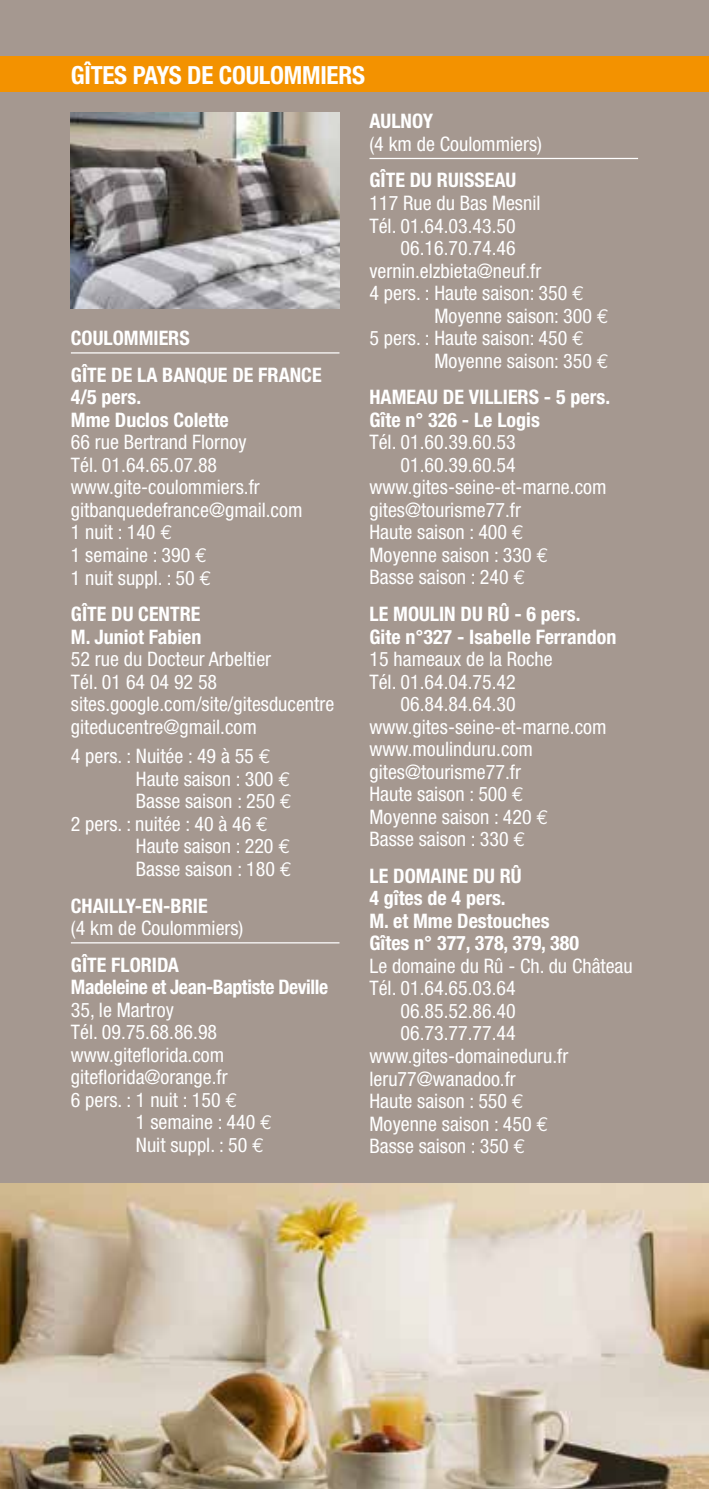
<style>
.page{position:relative;width:709px;height:1489px;background:#fff}
.page>*{position:absolute;margin:0;border:0;box-sizing:border-box;transform-origin:0 0}
.t1{font:700 condensed 25px "Helvetica Neue";letter-spacing:-.01em;color:#fff}
.t2{font:condensed 20px/22.5px "Helvetica Neue";color:#fff}
.t3{font:700 condensed 20px/22.5px "Helvetica Neue";color:#fff}
.t4{font:700 condensed 20px/22.5px "Helvetica Neue";letter-spacing:-.02em;color:#fff}
.s1{font-family:"Euro Mono";font-stretch:normal}
</style>
<div class="page">
<div style="left:0;top:0;width:709px;height:1488px;background:#a59890"></div>
<div style="left:0;top:57px;width:709px;height:35px;background:#f39200"></div>
<hr style="left:71px;top:352px;width:268px;height:1px;background:#fff">
<hr style="left:71px;top:942px;width:268px;height:1px;background:#fff">
<hr style="left:369px;top:158px;width:269px;height:1px;background:#fff">
<img style="left:0;top:1183px;width:709px;height:305px">
<img style="left:71px;top:113px;width:268px;height:195px">
<p class="t1" style="left:71px;top:60px;width:296px">GÎTES PAYS DE COULOMMIERS</p>
<p class="t3" style="left:71px;top:319px;width:252px;line-height:36.8px">COULOMMIERS<br>GÎTE DE LA BANQUE DE FRANCE</p>
<p class="t3" style="left:71px;top:386px;width:159px">4/5 pers.<br>Mme Duclos Colette</p>
<p class="t2" style="left:71px;top:431px;width:233px">66 rue Bertrand Flornoy<br>Tél. 01.64.65.07.88 www.gite-coulommiers.fr gitbanquedefrance@gmail.com<br>1 nuit : 140 <span class="s1">E<br></span>1 semaine : 390 <span class="s1">E<br></span>1 nuit suppl. : 50 <span class="s1">E</span></p>
<p class="t3" style="left:71px;top:602px;width:132px">GÎTE DU CENTRE<br>M. Juniot Fabien</p>
<p class="t2" style="left:71px;top:647px;width:265px">52 rue du Docteur Arbeltier<br>Tél. 01 64 04 92 58 sites.google.com/site/gitesducentre giteducentre@gmail.com</p>
<p class="t2" style="left:71px;top:745px;width:201px">4 pers. : Nuitée : 49 à 55 <span class="s1">E</span></p>
<p class="t2" style="left:136px;top:767px;width:156px">Haute saison : 300 <span class="s1">E</span></p>
<p class="t2" style="left:136px;top:790px;width:157px">Basse saison : 250 <span class="s1">E</span></p>
<p class="t2" style="left:71px;top:812px;width:199px">2 pers. : nuitée : 40 à 46 <span class="s1">E</span></p>
<p class="t2" style="left:136px;top:835px;width:156px">Haute saison : 220 <span class="s1">E</span></p>
<p class="t2" style="left:136px;top:857px;width:157px">Basse saison : 180 <span class="s1">E</span></p>
<p class="t3" style="left:71px;top:894px;width:138px">CHAILLY-EN-BRIE</p>
<p class="t2" style="left:71px;top:916px;width:174px">(4 km de Coulommiers)</p>
<p class="t4" style="left:71px;top:953px;width:259px">GÎTE FLORIDA<br>Madeleine et Jean-Baptiste Deville</p>
<p class="t2" style="left:71px;top:998px;width:104px">35, le Martroy</p>
<p class="t2" style="left:71px;top:1020px;width:148px">Tél. 09.75.68.86.98</p>
<p class="t2" style="left:71px;top:1043px;width:155px">www.giteflorida.com</p>
<p class="t2" style="left:71px;top:1065px;width:158px">giteflorida@orange.fr</p>
<p class="t2" style="left:71px;top:1088px;width:168px">6 pers. : 1 nuit : 150 <span class="s1">E</span></p>
<p class="t2" style="left:136px;top:1110px;width:138px">1 semaine : 440 <span class="s1">E</span></p>
<p class="t2" style="left:136px;top:1133px;width:130px">Nuit suppl. : 50 <span class="s1">E</span></p>
<p class="t3" style="left:369px;top:110px;width:65px">AULNOY</p>
<p class="t2" style="left:369px;top:132px;width:174px">(4 km de Coulommiers)</p>
<p class="t3" style="left:369px;top:169px;width:148px">GÎTE DU RUISSEAU</p>
<p class="t2" style="left:369px;top:191px;width:172px">117 Rue du Bas Mesnil<br>Tél. 01.64.03.43.50</p>
<p class="t2" style="left:400px;top:236px;width:117px">06.16.70.74.46</p>
<p class="t2" style="left:369px;top:259px;width:173px">vernin.elzbieta@neuf.fr</p>
<p class="t2" style="left:369px;top:281px;width:216px">4 pers. : Haute saison: 350 <span class="s1">E</span></p>
<p class="t2" style="left:434px;top:304px;width:176px">Moyenne saison: 300 <span class="s1">E</span></p>
<p class="t2" style="left:369px;top:326px;width:216px">5 pers. : Haute saison: 450 <span class="s1">E</span></p>
<p class="t2" style="left:434px;top:349px;width:176px">Moyenne saison: 350 <span class="s1">E</span></p>
<p class="t3" style="left:369px;top:385px;width:242px">HAMEAU DE VILLIERS - 5 pers.<br>Gîte n° 326 - Le Logis</p>
<p class="t2" style="left:369px;top:431px;width:148px">Tél. 01.60.39.60.53</p>
<p class="t2" style="left:400px;top:453px;width:117px">01.60.39.60.54</p>
<p class="t2" style="left:369px;top:476px;width:238px">www.gites-seine-et-marne.com</p>
<p class="t2" style="left:369px;top:498px;width:153px">gites@tourisme77.fr</p>
<p class="t2" style="left:369px;top:521px;width:156px">Haute saison : 400 <span class="s1">E</span></p>
<p class="t2" style="left:369px;top:543px;width:180px">Moyenne saison : 330 <span class="s1">E</span></p>
<p class="t2" style="left:369px;top:566px;width:157px">Basse saison : 240 <span class="s1">E</span></p>
<p class="t3" style="left:369px;top:602px;width:248px">LE MOULIN DU RÛ - 6 pers.<br>Gite n°327 - Isabelle Ferrandon</p>
<p class="t2" style="left:369px;top:647px;width:185px">15 hameaux de la Roche</p>
<p class="t2" style="left:369px;top:670px;width:148px">Tél. 01.64.04.75.42</p>
<p class="t2" style="left:400px;top:692px;width:117px">06.84.84.64.30</p>
<p class="t2" style="left:369px;top:715px;width:238px">www.gites-seine-et-marne.com</p>
<p class="t2" style="left:369px;top:737px;width:165px">www.moulinduru.com</p>
<p class="t2" style="left:369px;top:760px;width:153px">gites@tourisme77.fr</p>
<p class="t2" style="left:369px;top:782px;width:156px">Haute saison : 500 <span class="s1">E</span></p>
<p class="t2" style="left:369px;top:805px;width:180px">Moyenne saison : 420 <span class="s1">E</span></p>
<p class="t2" style="left:369px;top:827px;width:157px">Basse saison : 330 <span class="s1">E</span></p>
<p class="t3" style="left:369px;top:864px;width:211px">LE DOMAINE DU RÛ<br>4 gîtes de 4 pers.<br>M. et Mme Destouches<br>Gîtes n° 377, 378, 379, 380</p>
<p class="t2" style="left:369px;top:954px;width:265px">Le domaine du Rû - Ch. du Château</p>
<p class="t2" style="left:369px;top:976px;width:148px">Tél. 01.64.65.03.64</p>
<p class="t2" style="left:400px;top:999px;width:117px">06.85.52.86.40</p>
<p class="t2" style="left:400px;top:1021px;width:117px">06.73.77.77.44</p>
<p class="t2" style="left:369px;top:1044px;width:200px">www.gites-domaineduru.fr</p>
<p class="t2" style="left:369px;top:1066px;width:148px">leru77@wanadoo.fr</p>
<p class="t2" style="left:369px;top:1089px;width:156px">Haute saison : 550 <span class="s1">E</span></p>
<p class="t2" style="left:369px;top:1111px;width:180px">Moyenne saison : 450 <span class="s1">E</span></p>
<p class="t2" style="left:369px;top:1134px;width:157px">Basse saison : 350 <span class="s1">E</span></p>
</div>
